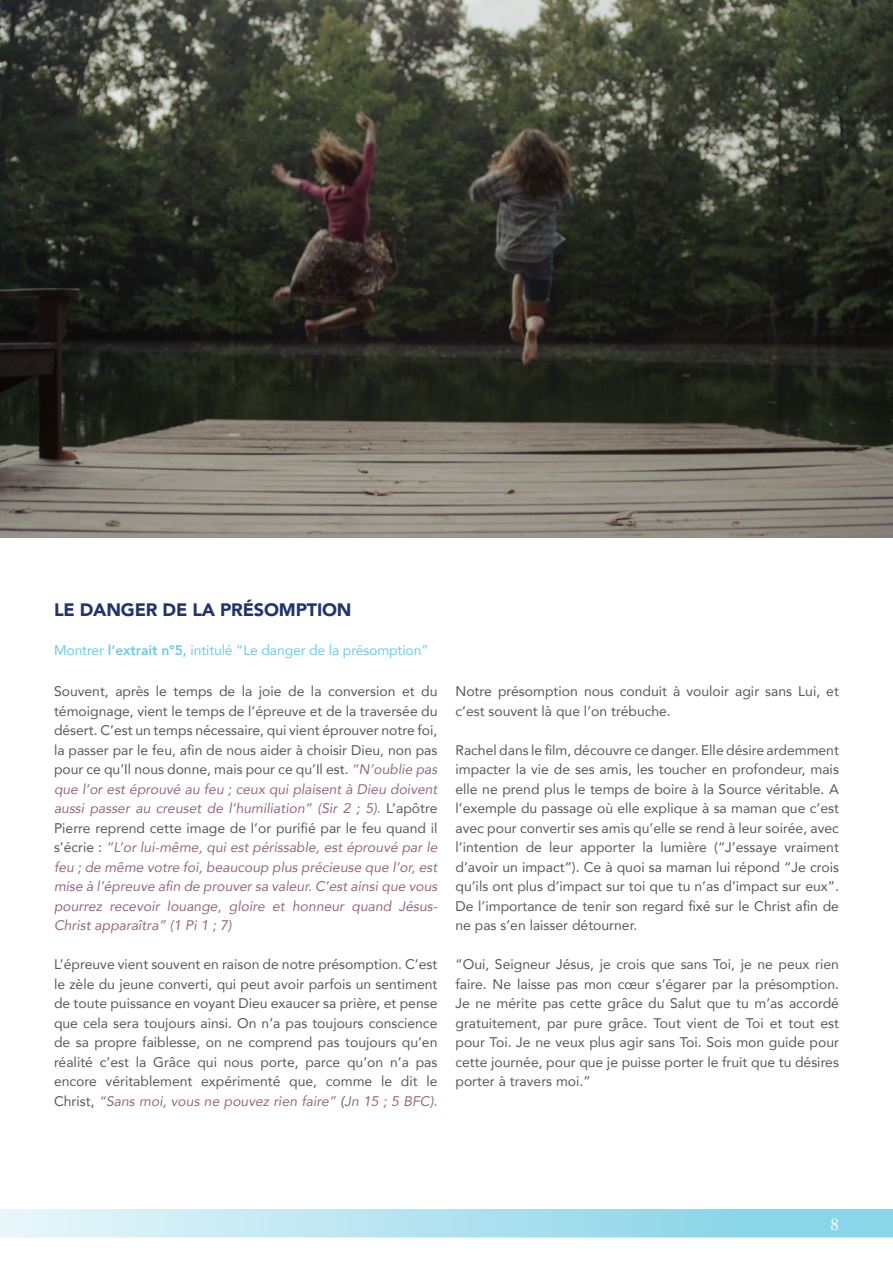
<style>
.page{position:relative;width:893px;height:1263px;background:#fff}
.page>*{position:absolute;margin:0;border:0;box-sizing:border-box;transform-origin:0 0}
.t1{font:900 18px "Avenir";letter-spacing:-.01em;color:#203570}
.t2{font:18px "Adobe Garamond Pro";color:#fff}
.t3{font:13.95px/19.5px "Avenir";color:#58595b;text-align:justify}
.t4{font:italic 13.95px/19.5px "Avenir";color:#966980;text-align:justify}
.t5{font:13.95px "Avenir";letter-spacing:-.01em;color:#6ccde5}
.s1{font-weight:800}
.s2{font-style:normal;color:#58595b}
.s3{font-style:italic;color:#966980}
.s4{font-style:italic}
</style>
<div class="page">
<svg style="left:0;top:1209px;width:893px;height:28px;background:#b1e2f0"></svg>
<img style="left:0;top:0;width:893px;height:538px">
<p class="t1" style="left:54px;top:594px;width:299px">LE DANGER DE LA PRÉSOMPTION</p>
<p class="t5" style="left:54px;top:639px;width:376px">Montrer <span class="s1">l’extrait n°5,</span> intitulé “Le danger de la présomption”</p>
<p class="t4" style="left:54px;top:681px;width:385px"><span class="s2">Souvent, après le temps de la joie de la conversion et du témoignage, vient le temps de l’épreuve et de la traversée du désert. C’est un temps nécessaire, qui vient éprouver notre foi, la passer par le feu, afin de nous aider à choisir Dieu, non pas pour ce qu’Il nous donne, mais pour ce qu’Il est.</span> “N’oublie pas que l’or est éprouvé au feu ; ceux qui plaisent à Dieu doivent aussi passer au creuset de l’humiliation” (Sir 2 ; 5). <span class="s2">L’apôtre Pierre reprend cette image de l’or purifié par le feu quand il s’écrie :</span> “L’or lui-même, qui est périssable, est éprouvé par le feu ; de même votre foi, beaucoup plus précieuse que l’or, est mise à l’épreuve afin de prouver sa valeur. C’est ainsi que vous pourrez recevoir louange, gloire et honneur quand Jésus-Christ apparaîtra” (1 Pi 1 ; 7)</p>
<p class="t3" style="left:54px;top:954px;width:385px">L’épreuve vient souvent en raison de notre présomption. C’est le zèle du jeune converti, qui peut avoir parfois un sentiment de toute puissance en voyant Dieu exaucer sa prière, et pense que cela sera toujours ainsi. On n’a pas toujours conscience de sa propre faiblesse, on ne comprend pas toujours qu’en réalité c’est la Grâce qui nous porte, parce qu’on n’a pas encore véritablement expérimenté que, comme le dit le Christ, <span class="s3">“Sans moi, vous ne pouvez rien faire”</span> <span class="s4">(</span><span class="s3">Jn 15 ; 5 BFC).</span></p>
<p class="t3" style="left:455px;top:681px;width:385px">Notre présomption nous conduit à vouloir agir sans Lui, et c’est souvent là que l’on trébuche.</p>
<p class="t3" style="left:455px;top:740px;width:385px">Rachel dans le film, découvre ce danger. Elle désire ardemment impacter la vie de ses amis, les toucher en profondeur, mais elle ne prend plus le temps de boire à la Source véritable. A l’exemple du passage où elle explique à sa maman que c’est avec pour convertir ses amis qu’elle se rend à leur soirée, avec l’intention de leur apporter la lumière (“J’essaye vraiment d’avoir un impact”). Ce à quoi sa maman lui répond “Je crois qu’ils ont plus d’impact sur toi que tu n’as d’impact sur eux”.<br>De l’importance de tenir son regard fixé sur le Christ afin de ne pas s’en laisser détourner.</p>
<p class="t3" style="left:455px;top:954px;width:385px">“Oui, Seigneur Jésus, je crois que sans Toi, je ne peux rien faire. Ne laisse pas mon cœur s’égarer par la présomption.<br>Je ne mérite pas cette grâce du Salut que tu m’as accordé gratuitement, par pure grâce. Tout vient de Toi et tout est pour Toi. Je ne veux plus agir sans Toi. Sois mon guide pour cette journée, pour que je puisse porter le fruit que tu désires porter à travers moi.”</p>
<p class="t2" style="left:830px;top:1213px;width:10px">8</p>
</div>
